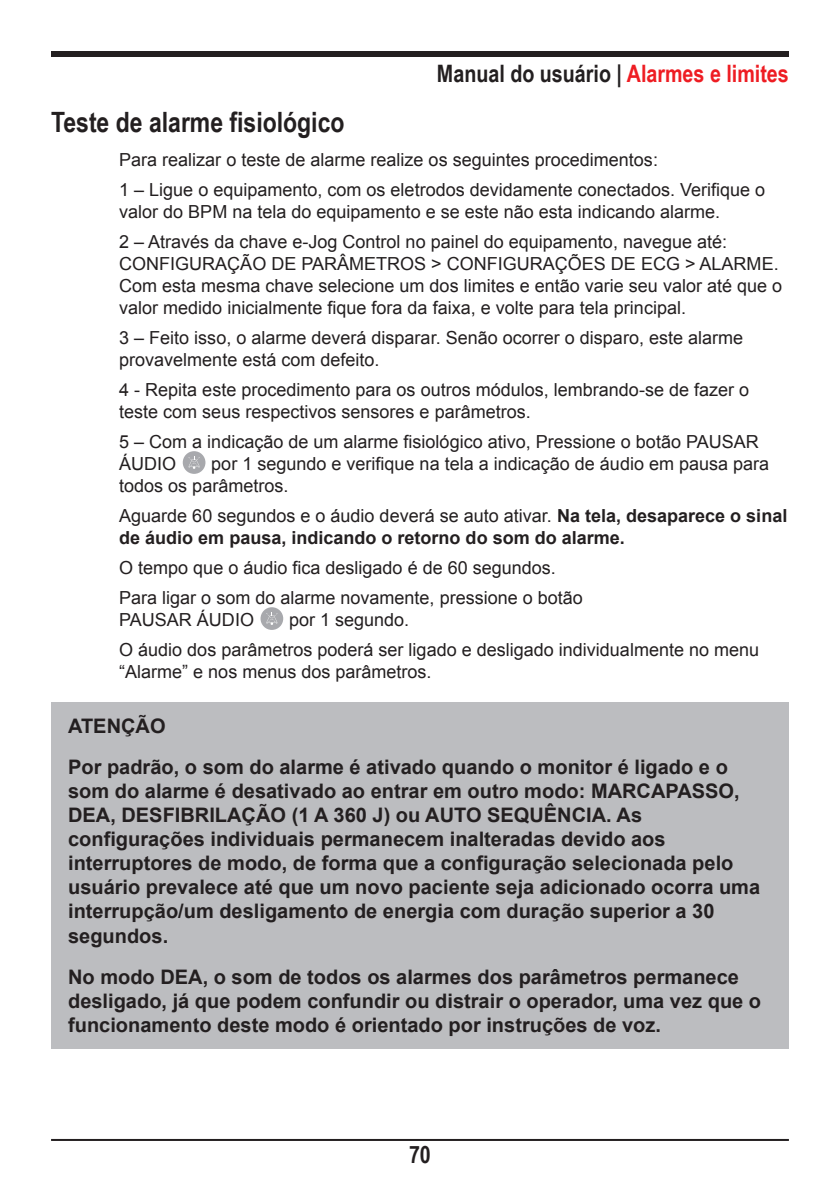
<style>
.page{position:relative;width:840px;height:1191px;background:#fff}
.page>*{position:absolute;margin:0;border:0;box-sizing:border-box;transform-origin:0 0}
.Sub_titulo{font:700 28px "Arial Narrow";color:#231f20}
.t1{font:700 24px "Arial Narrow";color:#231f20}
.Box_Atenção{font:700 20px/24px "Arial";color:#231f20}
.texto_padrao{font:18px/22px "Arial";color:#231f20}
.texto_padrao-2{font:700 18px/22px "Arial";color:#231f20}
.s1{color:#ee1d23}
.s2{font-weight:400}
</style>
<div class="page">
<div style="left:51px;top:51px;width:737px;height:6px;background:#231f20"></div>
<hr style="left:51px;top:1139px;width:737px;height:2px;background:#231f20">
<div style="left:51px;top:702px;width:737px;height:346px;background:#bcbdc0"></div>
<div style="left:183px;top:451px;width:22px;height:23px;background:#a8a9ad;border-radius:50%"></div>
<svg style="left:188px;top:456px;width:12px;height:13px"></svg>
<div style="left:260px;top:607px;width:23px;height:23px;background:#a8a9ad;border-radius:50%"></div>
<svg style="left:266px;top:612px;width:11px;height:13px"></svg>
<h2 class="t1" style="left:436px;top:55px;width:353px">Manual do usuário | <span class="s1">Alarmes e limites</span></h2>
<p class="Sub_titulo" style="left:51px;top:101px;width:295px">Teste de alarme fisiológico</p>
<p class="texto_padrao" style="left:119px;top:149px;width:540px">Para realizar o teste de alarme realize os seguintes procedimentos:</p>
<p class="texto_padrao" style="left:119px;top:179px;width:647px">1 – Ligue o equipamento, com os eletrodos devidamente conectados. Verifique o valor do BPM na tela do equipamento e se este não esta indicando alarme.</p>
<p class="texto_padrao" style="left:119px;top:231px;width:664px">2 – Através da chave e-Jog Control no painel do equipamento, navegue até:<br>CONFIGURAÇÃO DE PARÂMETROS &gt; CONFIGURAÇÕES DE ECG &gt; ALARME.<br>Com esta mesma chave selecione um dos limites e então varie seu valor até que o valor medido inicialmente fique fora da faixa, e volte para tela principal.</p>
<p class="texto_padrao" style="left:119px;top:327px;width:625px">3 – Feito isso, o alarme deverá disparar. Senão ocorrer o disparo, este alarme provavelmente está com defeito.</p>
<p class="texto_padrao" style="left:119px;top:379px;width:631px">4 - Repita este procedimento para os outros módulos, lembrando-se de fazer o teste com seus respectivos sensores e parâmetros.</p>
<p class="texto_padrao" style="left:119px;top:431px;width:640px">5 – Com a indicação de um alarme fisiológico ativo, Pressione o botão PAUSAR<br>ÁUDIO</p>
<p class="texto_padrao" style="left:119px;top:453px;width:651px;text-indent:92px">por 1 segundo e verifique na tela a indicação de áudio em pausa para todos os parâmetros.</p>
<p class="texto_padrao-2" style="left:119px;top:505px;width:669px"><span class="s2">Aguarde 60 segundos e o áudio deverá se auto ativar.</span> Na tela, desaparece o sinal de áudio em pausa, indicando o retorno do som do alarme.</p>
<p class="texto_padrao" style="left:119px;top:557px;width:438px">O tempo que o áudio fica desligado é de 60 segundos.</p>
<p class="texto_padrao" style="left:119px;top:587px;width:465px">Para ligar o som do alarme novamente, pressione o botão<br>PAUSAR ÁUDIO</p>
<p class="texto_padrao" style="left:289px;top:609px;width:122px">por 1 segundo.</p>
<p class="texto_padrao" style="left:119px;top:639px;width:641px">O áudio dos parâmetros poderá ser ligado e desligado individualmente no menu “Alarme” e nos menus dos parâmetros.</p>
<p class="Box_Atenção" style="left:68px;top:715px;width:99px">ATENÇÃO</p>
<p class="Box_Atenção" style="left:68px;top:756px;width:693px">Por padrão, o som do alarme é ativado quando o monitor é ligado e o som do alarme é desativado ao entrar em outro modo: MARCAPASSO, DEA, DESFIBRILAÇÃO (1 A 360 J) ou AUTO SEQUÊNCIA. As configurações individuais permanecem inalteradas devido aos interruptores de modo, de forma que a configuração selecionada pelo usuário prevalece até que um novo paciente seja adicionado ocorra uma interrupção/um desligamento de energia com duração superior a 30 segundos.</p>
<p class="Box_Atenção" style="left:68px;top:965px;width:694px">No modo DEA, o som de todos os alarmes dos parâmetros permanece desligado, já que podem confundir ou distrair o operador, uma vez que o funcionamento deste modo é orientado por instruções de voz.</p>
<h2 class="t1" style="left:409px;top:1136px;width:23px">70</h2>
</div>
